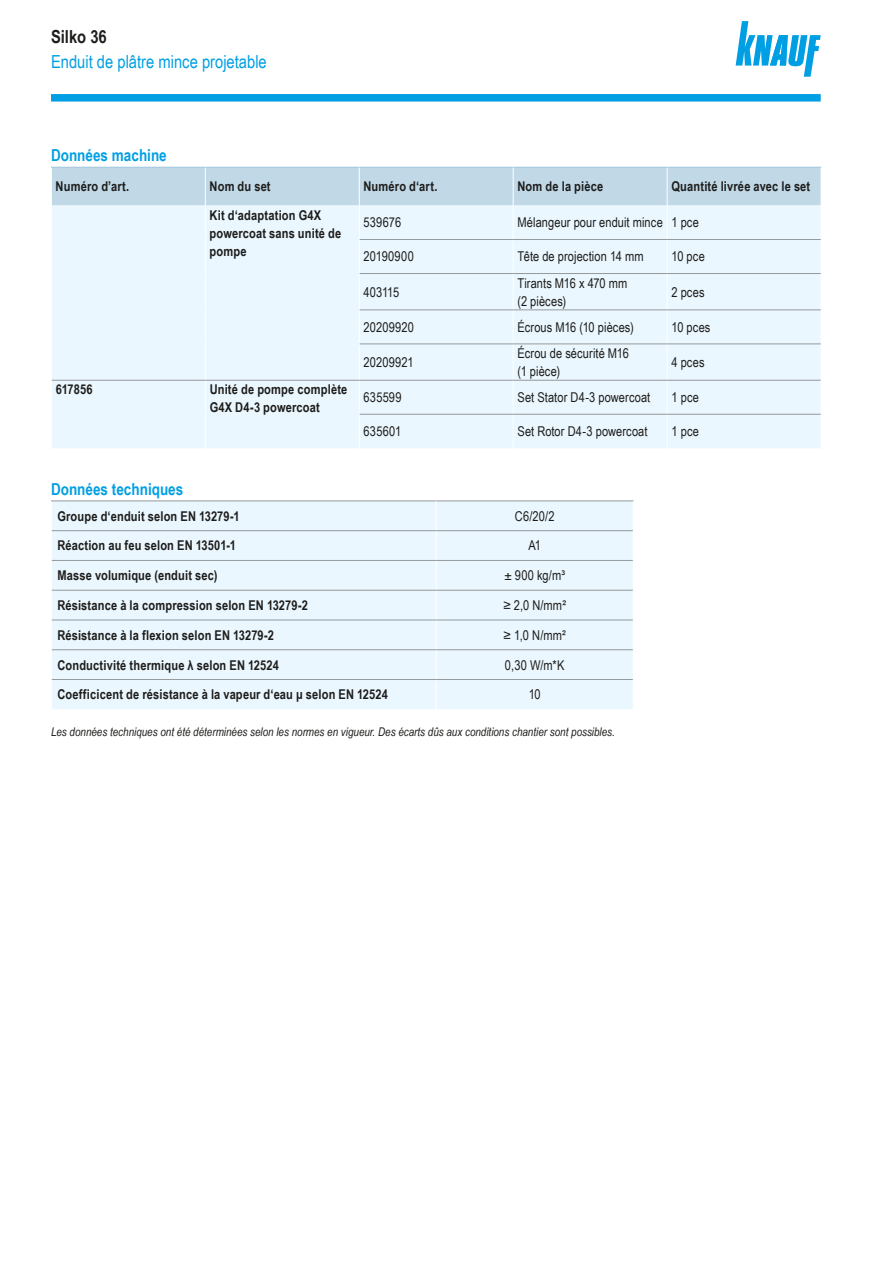
<style>
.page{position:relative;width:893px;height:1263px;background:#fff}
.page>*{position:absolute;margin:0;border:0;box-sizing:border-box;transform-origin:0 0}
.t1{font:18px "Arial Narrow";color:#009fe3}
.t2{font:700 18px "Arial Narrow";color:#1d1d1b}
.t3{font:700 16.5px "Arial Narrow";color:#009fe3}
.t4{font:700 13.5px/18px "Arial Narrow";letter-spacing:.01em;color:#1d1d1b}
.t5{font:13.5px/18px "Arial Narrow";letter-spacing:.01em;color:#1d1d1b}
.t6{font:italic 12px "Arial Narrow";color:#1d1d1b}
</style>
<div class="page">
<div style="left:51px;top:94px;width:770px;height:8px;background:#009fe3"></div>
<svg style="left:736px;top:21px;width:85px;height:56px"></svg>
<div style="left:52px;top:168px;width:769px;height:37px;background:#c1d8e7"></div>
<div style="left:52px;top:205px;width:769px;height:243px;background:#ebf7fe"></div>
<hr style="left:51px;top:167px;width:154px;height:1px;background:#9dc7de">
<hr style="left:205px;top:167px;width:154px;height:1px;background:#9dc7de">
<hr style="left:359px;top:167px;width:154px;height:1px;background:#9dc7de">
<hr style="left:513px;top:167px;width:154px;height:1px;background:#9dc7de">
<hr style="left:667px;top:167px;width:154px;height:1px;background:#9dc7de">
<hr style="left:205px;top:168px;width:1px;height:37px;background:#fff">
<hr style="left:359px;top:168px;width:1px;height:37px;background:#fff">
<hr style="left:513px;top:168px;width:1px;height:37px;background:#fff">
<hr style="left:667px;top:168px;width:1px;height:37px;background:#fff">
<hr style="left:205px;top:205px;width:1px;height:34px;background:#fff">
<hr style="left:205px;top:239px;width:1px;height:35px;background:#fff">
<hr style="left:205px;top:274px;width:1px;height:36px;background:#fff">
<hr style="left:205px;top:310px;width:1px;height:34px;background:#fff">
<hr style="left:205px;top:344px;width:1px;height:36px;background:#fff">
<hr style="left:359px;top:205px;width:1px;height:34px;background:#fff">
<hr style="left:513px;top:205px;width:1px;height:34px;background:#fff">
<hr style="left:667px;top:205px;width:1px;height:34px;background:#fff">
<hr style="left:359px;top:239px;width:1px;height:35px;background:#fff">
<hr style="left:513px;top:240px;width:1px;height:33px;background:#fff">
<hr style="left:667px;top:240px;width:1px;height:33px;background:#fff">
<hr style="left:359px;top:274px;width:1px;height:36px;background:#fff">
<hr style="left:513px;top:274px;width:1px;height:35px;background:#fff">
<hr style="left:667px;top:274px;width:1px;height:35px;background:#fff">
<hr style="left:359px;top:310px;width:1px;height:34px;background:#fff">
<hr style="left:513px;top:310px;width:1px;height:33px;background:#fff">
<hr style="left:667px;top:310px;width:1px;height:33px;background:#fff">
<hr style="left:359px;top:344px;width:1px;height:36px;background:#fff">
<hr style="left:513px;top:344px;width:1px;height:36px;background:#fff">
<hr style="left:667px;top:344px;width:1px;height:36px;background:#fff">
<hr style="left:205px;top:381px;width:1px;height:33px;background:#fff">
<hr style="left:205px;top:414px;width:1px;height:34px;background:#fff">
<hr style="left:359px;top:381px;width:1px;height:33px;background:#fff">
<hr style="left:513px;top:381px;width:1px;height:33px;background:#fff">
<hr style="left:667px;top:381px;width:1px;height:33px;background:#fff">
<hr style="left:359px;top:414px;width:1px;height:34px;background:#fff">
<hr style="left:513px;top:415px;width:1px;height:33px;background:#fff">
<hr style="left:667px;top:415px;width:1px;height:33px;background:#fff">
<hr style="left:360px;top:239px;width:153px;height:1px;background:#94999c">
<hr style="left:513px;top:239px;width:154px;height:1px;background:#94999c">
<hr style="left:667px;top:239px;width:154px;height:1px;background:#94999c">
<hr style="left:360px;top:273px;width:153px;height:1px;background:#94999c">
<hr style="left:513px;top:273px;width:154px;height:1px;background:#94999c">
<hr style="left:667px;top:273px;width:154px;height:1px;background:#94999c">
<hr style="left:360px;top:309px;width:153px;height:1px;background:#94999c">
<hr style="left:513px;top:309px;width:154px;height:1px;background:#94999c">
<hr style="left:667px;top:309px;width:154px;height:1px;background:#94999c">
<hr style="left:360px;top:343px;width:153px;height:1px;background:#94999c">
<hr style="left:513px;top:343px;width:154px;height:1px;background:#94999c">
<hr style="left:667px;top:343px;width:154px;height:1px;background:#94999c">
<hr style="left:52px;top:380px;width:153px;height:1px;background:#94999c">
<hr style="left:205px;top:380px;width:154px;height:1px;background:#94999c">
<hr style="left:359px;top:380px;width:154px;height:1px;background:#94999c">
<hr style="left:513px;top:380px;width:154px;height:1px;background:#94999c">
<hr style="left:667px;top:380px;width:154px;height:1px;background:#94999c">
<hr style="left:360px;top:414px;width:153px;height:1px;background:#94999c">
<hr style="left:513px;top:414px;width:154px;height:1px;background:#94999c">
<hr style="left:667px;top:414px;width:154px;height:1px;background:#94999c">
<div style="left:52px;top:501px;width:581px;height:208px;background:#ebf7fe"></div>
<hr style="left:51px;top:500px;width:385px;height:1px;background:#94999c">
<hr style="left:436px;top:500px;width:198px;height:1px;background:#94999c">
<svg style="left:436px;top:501px;width:1px;height:208px"></svg>
<hr style="left:52px;top:530px;width:384px;height:1px;background:#94999c">
<hr style="left:436px;top:530px;width:197px;height:1px;background:#94999c">
<hr style="left:52px;top:560px;width:384px;height:1px;background:#94999c">
<hr style="left:436px;top:560px;width:197px;height:1px;background:#94999c">
<hr style="left:52px;top:590px;width:384px;height:1px;background:#94999c">
<hr style="left:436px;top:590px;width:197px;height:1px;background:#94999c">
<hr style="left:52px;top:620px;width:384px;height:1px;background:#94999c">
<hr style="left:436px;top:620px;width:197px;height:1px;background:#94999c">
<hr style="left:52px;top:649px;width:384px;height:1px;background:#94999c">
<hr style="left:436px;top:649px;width:197px;height:1px;background:#94999c">
<hr style="left:52px;top:679px;width:384px;height:1px;background:#94999c">
<hr style="left:436px;top:679px;width:197px;height:1px;background:#94999c">
<h1 class="t2" style="left:51px;top:23px;width:57px">Silko 36</h1>
<h1 class="t1" style="left:51px;top:49px;width:217px">Enduit de plâtre mince projetable</h1>
<p class="t3" style="left:51px;top:143px;width:117px">Données machine</p>
<p class="t4" style="left:56px;top:177px;width:75px">Numéro d’art.</p>
<p class="t4" style="left:210px;top:177px;width:63px">Nom du set</p>
<p class="t4" style="left:364px;top:177px;width:76px">Numéro d‘art.</p>
<p class="t4" style="left:517px;top:177px;width:87px">Nom de la pièce</p>
<p class="t4" style="left:671px;top:177px;width:140px">Quantité livrée avec le set</p>
<p class="t4" style="left:210px;top:205px;width:133px">Kit d‘adaptation G4X powercoat sans unité de pompe</p>
<p class="t5" style="left:364px;top:213px;width:39px">539676</p>
<p class="t5" style="left:517px;top:213px;width:183px">Mélangeur pour enduit mince 1 pce</p>
<p class="t5" style="left:364px;top:247px;width:52px">20190900</p>
<p class="t5" style="left:517px;top:247px;width:128px">Tête de projection 14 mm</p>
<p class="t5" style="left:671px;top:247px;width:35px">10 pce</p>
<p class="t5" style="left:364px;top:282px;width:37px">403115</p>
<p class="t5" style="left:517px;top:273px;width:111px">Tirants M16 x 470 mm (2 pièces)</p>
<p class="t5" style="left:671px;top:282px;width:35px">2 pces</p>
<p class="t5" style="left:364px;top:317px;width:52px">20209920</p>
<p class="t5" style="left:517px;top:317px;width:118px">Écrous M16 (10 pièces)</p>
<p class="t5" style="left:671px;top:317px;width:41px">10 pces</p>
<p class="t5" style="left:364px;top:353px;width:52px">20209921</p>
<p class="t5" style="left:517px;top:344px;width:113px">Écrou de sécurité M16 (1 pièce)</p>
<p class="t5" style="left:671px;top:353px;width:35px">4 pces</p>
<p class="t4" style="left:56px;top:380px;width:38px">617856</p>
<p class="t4" style="left:210px;top:380px;width:139px">Unité de pompe complète<br>G4X D4-3 powercoat</p>
<p class="t5" style="left:364px;top:388px;width:39px">635599</p>
<p class="t5" style="left:518px;top:388px;width:134px">Set Stator D4-3 powercoat</p>
<p class="t5" style="left:671px;top:388px;width:29px">1 pce</p>
<p class="t5" style="left:364px;top:422px;width:39px">635601</p>
<p class="t5" style="left:518px;top:422px;width:131px">Set Rotor D4-3 powercoat</p>
<p class="t5" style="left:671px;top:422px;width:29px">1 pce</p>
<p class="t3" style="left:51px;top:476px;width:134px">Données techniques</p>
<p class="t4" style="left:57px;top:506px;width:184px">Groupe d‘enduit selon EN 13279-1</p>
<p class="t5" style="left:515px;top:506px;width:41px">C6/20/2</p>
<p class="t4" style="left:57px;top:536px;width:180px">Réaction au feu selon EN 13501-1</p>
<p class="t5" style="left:528px;top:536px;width:14px">A1</p>
<p class="t4" style="left:57px;top:566px;width:162px">Masse volumique (enduit sec)</p>
<p class="t5" style="left:504px;top:566px;width:62px">± 900 kg/m³</p>
<p class="t4" style="left:57px;top:596px;width:252px">Résistance à la compression selon EN 13279-2</p>
<p class="t5" style="left:503px;top:596px;width:64px">≥ 2,0 N/mm²</p>
<p class="t4" style="left:57px;top:625px;width:218px">Résistance à la flexion selon EN 13279-2</p>
<p class="t5" style="left:504px;top:625px;width:64px">≥ 1,0 N/mm²</p>
<p class="t4" style="left:57px;top:655px;width:223px">Conductivité thermique λ selon EN 12524</p>
<p class="t5" style="left:505px;top:655px;width:61px">0,30 W/m*K</p>
<p class="t4" style="left:57px;top:685px;width:332px">Coefficicent de résistance à la vapeur d‘eau μ selon EN 12524</p>
<p class="t5" style="left:529px;top:685px;width:14px">10</p>
<p class="t6" style="left:51px;top:724px;width:565px">Les données techniques ont été déterminées selon les normes en vigueur. Des écarts dûs aux conditions chantier sont possibles.</p>
</div>
